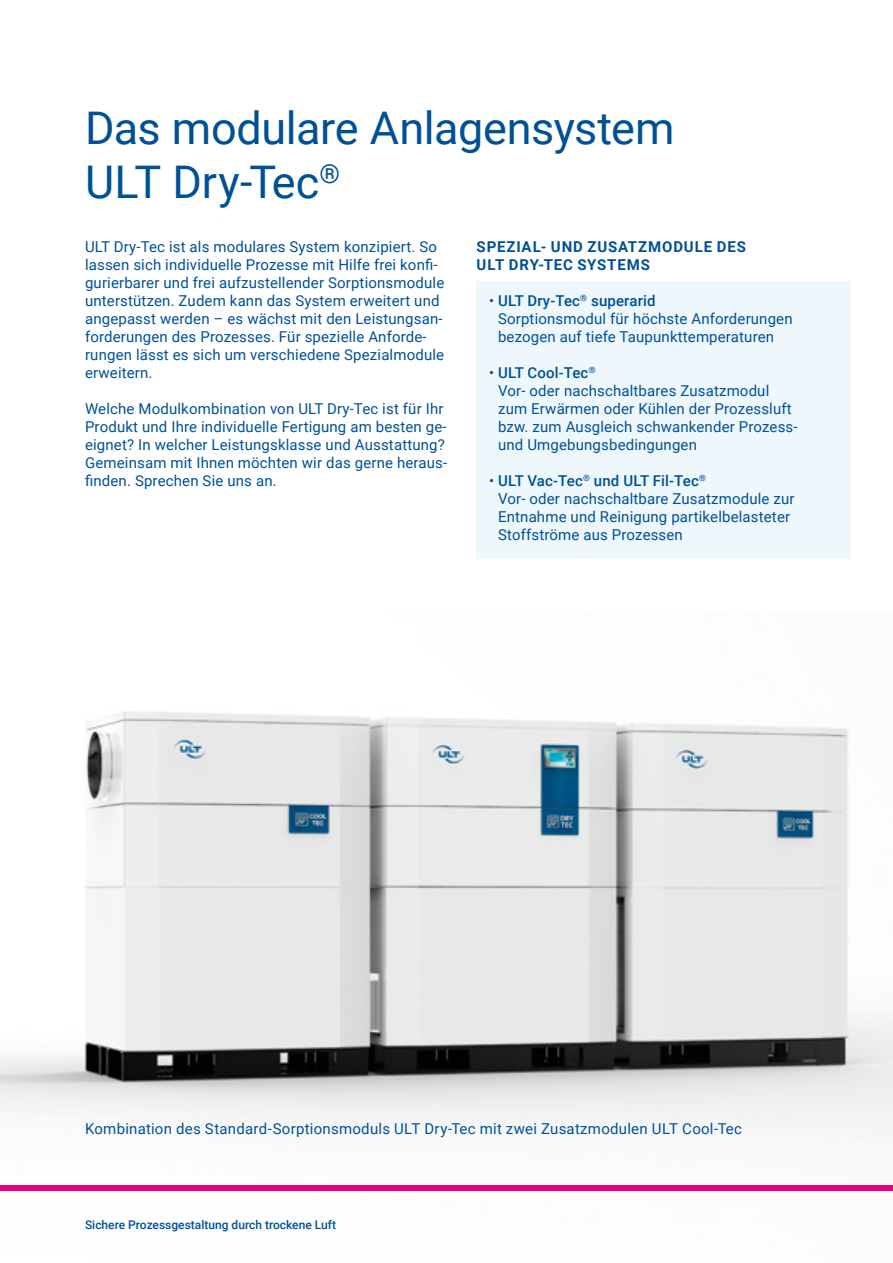
<style>
.page{position:relative;width:893px;height:1263px;background:#fff}
.page>*{position:absolute;margin:0;border:0;box-sizing:border-box;transform-origin:0 0}
.t1{font:45px/54px "Roboto";letter-spacing:-.01em;color:#005096}
.t2{font:15px/18px "Roboto";letter-spacing:.01em;color:#005096}
.t3{font:700 15px/18px "Roboto";letter-spacing:.055em;color:#005096}
.t4{font:500 12px "Roboto";color:#005096}
.s1{font-weight:500}
</style>
<div class="page">
<img style="left:0;top:711px;width:893px;height:421px">
<div style="left:476px;top:281px;width:374px;height:277px;background:#eef7fc"></div>
<div style="left:0;top:1185px;width:893px;height:6px;background:#e5007c"></div>
<h1 class="t1" style="left:85px;top:99px;width:591px">Das modulare Anlagensystem<br>ULT Dry-Tec<sup>®</sup></h1>
<p class="t2" style="left:85px;top:237px;width:361px">ULT Dry-Tec ist als modulares System konzipiert. So lassen sich individuelle Prozesse mit Hilfe frei konfi&shy;gurierbarer und frei aufzustellender Sorptionsmodule unterstützen. Zudem kann das System erweitert und angepasst werden – es wächst mit den Leistungsan&shy;forderungen des Prozesses. Für spezielle Anforde&shy;rungen lässt es sich um verschiedene Spezialmodule erweitern.</p>
<p class="t2" style="left:85px;top:399px;width:364px">Welche Modulkombination von ULT Dry-Tec ist für Ihr Produkt und Ihre individuelle Fertigung am besten ge&shy;eignet? In welcher Leistungsklasse und Ausstattung?<br>Gemeinsam mit Ihnen möchten wir das gerne heraus&shy;finden. Sprechen Sie uns an.</p>
<p class="t3" style="left:476px;top:237px;width:271px">SPEZIAL- UND ZUSATZMODULE DES<br>ULT DRY-TEC SYSTEMS</p>
<p class="t2" style="left:498px;top:291px;width:296px;text-indent:-9px">• <span class="s1">ULT Dry-Tec</span><sup>®</sup> <span class="s1">superarid<br></span>Sorptionsmodul für höchste Anforderungen bezogen auf tiefe Taupunkttemperaturen</p>
<p class="t2" style="left:498px;top:363px;width:301px;text-indent:-9px">• <span class="s1">ULT Cool-Tec</span><sup>®<br></sup>Vor- oder nachschaltbares Zusatzmodul zum Erwärmen oder Kühlen der Prozessluft bzw. zum Ausgleich schwankender Prozess&shy;und Umgebungsbedingungen</p>
<p class="t2" style="left:498px;top:471px;width:298px;text-indent:-9px">• <span class="s1">ULT Vac-Tec</span><sup>®</sup> <span class="s1">und ULT Fil-Tec</span><sup>®<br></sup>Vor- oder nachschaltbare Zusatzmodule zur Entnahme und Reinigung partikelbelasteter Stoffströme aus Prozessen</p>
<p class="t2" style="left:85px;top:1119px;width:658px">Kombination des Standard-Sorptionsmoduls ULT Dry-Tec mit zwei Zusatzmodulen ULT Cool-Tec</p>
<p class="t4" style="left:85px;top:1216px;width:253px">Sichere Prozessgestaltung durch trockene Luft</p>
</div>
